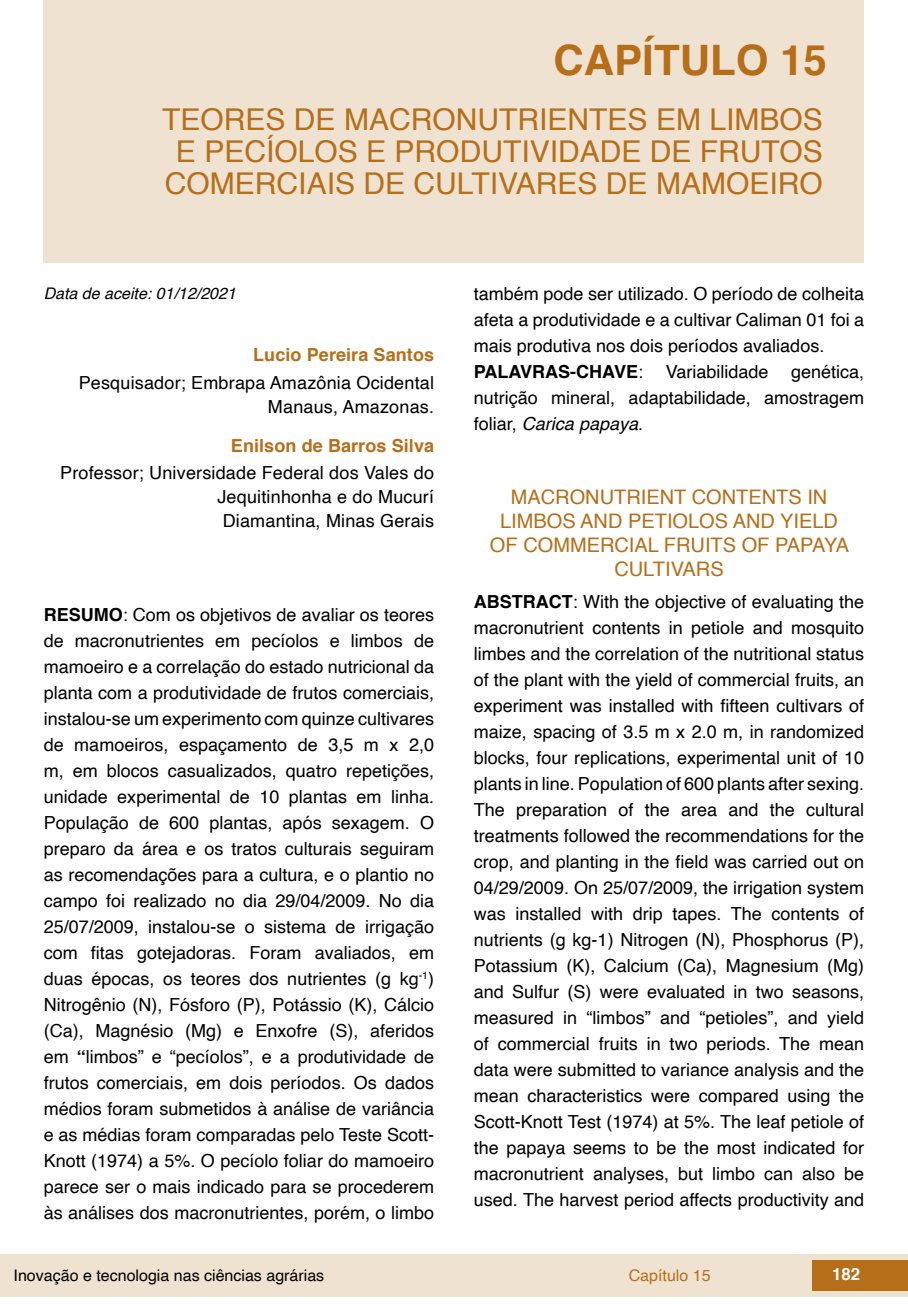
<style>
.page{position:relative;width:908px;height:1304px;background:#fff}
.page>*{position:absolute;margin:0;border:0;box-sizing:border-box;transform-origin:0 0}
.t1{font:700 42px "Helvetica";color:#b66e19}
.t2{font:30px/32px "Helvetica";color:#b66e19;text-align:center}
.t3{font:20px/24px "Helvetica";color:#b66e19;text-align:center}
.t4{font:18px/26px "Helvetica";color:#000;text-align:justify}
.t5{font:700 18px "Helvetica";letter-spacing:.005em;color:#b66e19}
.t6{font:700 16.8px "Helvetica";color:#fff}
.t7{font:16px "Helvetica";color:#000}
.t8{font:italic 16px "Helvetica";color:#000}
.t9{font:16px "Helvetica";color:#b66e19}
.s1{font-weight:700}
.s2{font-style:italic}
</style>
<div class="page">
<div style="left:0;top:1254px;width:906px;height:43px;background:#f0e2d1"></div>
<div style="left:812px;top:1261px;width:95px;height:30px;background:#b66e19"></div>
<div style="left:44px;top:0;width:819px;height:263px;background:#f0e2d1"></div>
<h1 class="t1" style="left:553px;top:26px;width:275px">CAPÍTULO 15</h1>
<h2 class="t2" style="left:162px;top:104px;width:662px">TEORES DE MACRONUTRIENTES EM LIMBOS<br>E PECÍOLOS E PRODUTIVIDADE DE FRUTOS<br>COMERCIAIS DE CULTIVARES DE MAMOEIRO</h2>
<p class="t8" style="left:44px;top:280px;width:194px">Data de aceite: 01/12/2021</p>
<p class="t5" style="left:253px;top:341px;width:182px">Lucio Pereira Santos</p>
<p class="t4" style="left:79px;top:371px;width:357px;line-height:24px;text-align:right">Pesquisador; Embrapa Amazônia Ocidental<br>Manaus, Amazonas.</p>
<p class="t5" style="left:231px;top:431px;width:205px">Enilson de Barros Silva</p>
<p class="t4" style="left:217px;top:462px;width:218px;line-height:24px;text-indent:-157px">Professor; Universidade Federal dos Vales do Jequitinhonha e do Mucurí Diamantina, Minas Gerais</p>
<p class="t4" style="left:44px;top:603px;width:392px"><span class="s1">RESUMO</span>: Com os objetivos de avaliar os teores de macronutrientes em pecíolos e limbos de mamoeiro e a correlação do estado nutricional da planta com a produtividade de frutos comerciais, instalou-se um experimento com quinze cultivares de mamoeiros, espaçamento de 3,5 m x 2,0 m, em blocos casualizados, quatro repetições, unidade experimental de 10 plantas em linha.<br>População de 600 plantas, após sexagem. O preparo da área e os tratos culturais seguiram as recomendações para a cultura, e o plantio no campo foi realizado no dia 29/04/2009. No dia 25/07/2009, instalou-se o sistema de irrigação com fitas gotejadoras. Foram avaliados, em duas épocas, os teores dos nutrientes (g kg<sup>-1</sup>)<br>Nitrogênio (N), Fósforo (P), Potássio (K), Cálcio (Ca), Magnésio (Mg) e Enxofre (S), aferidos em <span class="s1">“</span>limbos” e “pecíolos”, e a produtividade de frutos comerciais, em dois períodos. Os dados médios foram submetidos à análise de variância e as médias foram comparadas pelo Teste Scott-Knott (1974) a 5%. O pecíolo foliar do mamoeiro parece ser o mais indicado para se procederem às análises dos macronutrientes, porém, o limbo</p>
<p class="t4" style="left:473px;top:281px;width:392px;text-align:left">também pode ser utilizado. O período de colheita afeta a produtividade e a cultivar Caliman 01 foi a mais produtiva nos dois períodos avaliados.<br><span class="s1">PALAVRAS-CHAVE</span>:</p>
<p class="t4" style="left:473px;top:359px;width:392px;text-indent:317px">genética, nutrição mineral, adaptabilidade, amostragem foliar, <span class="s2">Carica papaya</span>.</p>
<p class="t4" style="left:665px;top:359px;width:104px">Variabilidade</p>
<p class="t3" style="left:489px;top:486px;width:360px">MACRONUTRIENT CONTENTS IN<br>LIMBOS AND PETIOLOS AND YIELD<br>OF COMMERCIAL FRUITS OF PAPAYA<br>CULTIVARS</p>
<p class="t4" style="left:473px;top:589px;width:392px"><span class="s1">ABSTRACT</span>: With the objective of evaluating the macronutrient contents in petiole and mosquito limbes and the correlation of the nutritional status of the plant with the yield of commercial fruits, an experiment was installed with fifteen cultivars of maize, spacing of 3.5 m x 2.0 m, in randomized blocks, four replications, experimental unit of 10 plants in line. Population of 600 plants after sexing.<br>The preparation of the area and the cultural treatments followed the recommendations for the crop, and planting in the field was carried out on 04/29/2009. On 25/07/2009, the irrigation system was installed with drip tapes. The contents of nutrients (g kg-1) Nitrogen (N), Phosphorus (P), Potassium (K), Calcium (Ca), Magnesium (Mg) and Sulfur (S) were evaluated in two seasons, measured in “limbos” and “petioles”, and yield of commercial fruits in two periods. The mean data were submitted to variance analysis and the mean characteristics were compared using the Scott-Knott Test (1974) at 5%. The leaf petiole of the papaya seems to be the most indicated for macronutrient analyses, but limbo can also be used. The harvest period affects productivity and</p>
<p class="t7" style="left:14px;top:1263px;width:312px">Inovação e tecnologia nas ciências agrárias</p>
<p class="t9" style="left:628px;top:1263px;width:83px">Capítulo 15</p>
<p class="t6" style="left:831px;top:1261px;width:30px">182</p>
</div>
